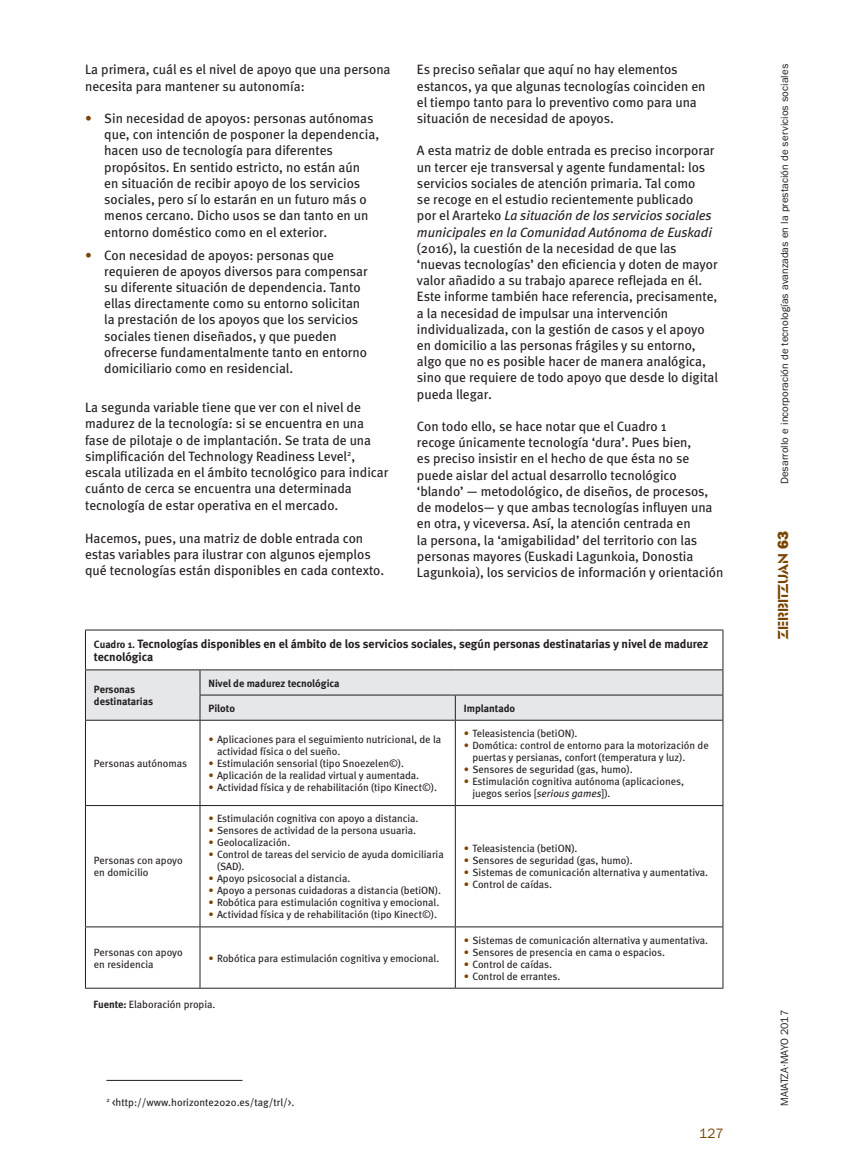
<style>
.page{position:relative;width:851px;height:1170px;background:#fff}
.page>*{position:absolute;margin:0;border:0;box-sizing:border-box;transform-origin:0 0}
.t1{font:15px "Glaser Ste D";color:#794400}
.Texto{font:13.5px/16.2px "Meta";color:#231f20}
.t2{font:13.5px "Franklin Gothic IT Cby BT";color:#794400}
.GrafTIT{font:700 12px/13.5px "Meta";color:#231f20}
.Nota_al_pie{font:10.5px/12px "Meta";color:#231f20}
.t3{font:10.5px "Franklin Gothic";color:#231f20}
.GrafTXT{font:10.5px/12px "Meta";color:#231f20}
.GrafTXT-2{font:700 10.5px/12px "Meta";color:#231f20}
.GrafFuente{font:10.5px "Meta";color:#231f20}
.t4{font:10.5px "Franklin Gothic IT Cby BT";color:#231f20}
.s1{color:#794400}
.s2{font-style:italic}
.s3{font-size:10.5px}
.s4{font-weight:700}
.s5{font-family:"Franklin Gothic";font-weight:800}
</style>
<div class="page">
<hr style="left:106px;top:1079px;width:136px;height:1px;background:#231f20">
<hr style="left:85px;top:629px;width:115px;height:1px;background:#231f20">
<hr style="left:85px;top:630px;width:1px;height:39px;background:#231f20">
<hr style="left:200px;top:629px;width:255px;height:1px;background:#231f20">
<hr style="left:455px;top:629px;width:268px;height:1px;background:#231f20">
<hr style="left:722px;top:630px;width:1px;height:39px;background:#231f20">
<svg style="left:85px;top:669px;width:638px;height:50px;background:#dedee0"></svg>
<hr style="left:85px;top:719px;width:115px;height:1px;background:#231f20">
<hr style="left:85px;top:720px;width:1px;height:85px;background:#231f20">
<hr style="left:200px;top:719px;width:255px;height:1px;background:#231f20">
<hr style="left:199px;top:720px;width:1px;height:85px;background:#231f20">
<hr style="left:455px;top:719px;width:268px;height:1px;background:#231f20">
<hr style="left:455px;top:720px;width:1px;height:85px;background:#231f20">
<hr style="left:722px;top:720px;width:1px;height:85px;background:#231f20">
<hr style="left:85px;top:805px;width:115px;height:1px;background:#231f20">
<hr style="left:85px;top:805px;width:1px;height:121px;background:#231f20">
<hr style="left:200px;top:805px;width:255px;height:1px;background:#231f20">
<hr style="left:199px;top:805px;width:1px;height:121px;background:#231f20">
<hr style="left:455px;top:805px;width:268px;height:1px;background:#231f20">
<hr style="left:455px;top:805px;width:1px;height:121px;background:#231f20">
<hr style="left:722px;top:805px;width:1px;height:121px;background:#231f20">
<hr style="left:85px;top:926px;width:115px;height:1px;background:#231f20">
<hr style="left:85px;top:927px;width:1px;height:60px;background:#231f20">
<hr style="left:200px;top:926px;width:255px;height:1px;background:#231f20">
<hr style="left:199px;top:927px;width:1px;height:60px;background:#231f20">
<hr style="left:455px;top:926px;width:268px;height:1px;background:#231f20">
<hr style="left:455px;top:927px;width:1px;height:60px;background:#231f20">
<hr style="left:722px;top:927px;width:1px;height:60px;background:#231f20">
<hr style="left:85px;top:987px;width:115px;height:1px;background:#231f20">
<hr style="left:200px;top:987px;width:255px;height:1px;background:#231f20">
<hr style="left:455px;top:987px;width:268px;height:1px;background:#231f20">
<p class="Texto" style="left:85px;top:61px;width:307px">La primera, cuál es el nivel de apoyo que una persona necesita para mantener su autonomía:</p>
<p class="Texto" style="left:104px;top:110px;width:276px;text-indent:-19px"><span class="s1">•</span> Sin necesidad de apoyos: personas autónomas que, con intención de posponer la dependencia, hacen uso de tecnología para diferentes propósitos. En sentido estricto, no están aún<br>en situación de recibir apoyo de los servicios sociales, pero sí lo estarán en un futuro más o menos cercano. Dicho usos se dan tanto en un entorno doméstico como en el exterior.</p>
<p class="Texto" style="left:104px;top:246px;width:265px;text-indent:-19px"><span class="s1">•</span> Con necesidad de apoyos: personas que requieren de apoyos diversos para compensar su diferente situación de dependencia. Tanto ellas directamente como su entorno solicitan la prestación de los apoyos que los servicios sociales tienen diseñados, y que pueden ofrecerse fundamentalmente tanto en entorno domiciliario como en residencial.</p>
<p class="Texto" style="left:85px;top:399px;width:305px">La segunda variable tiene que ver con el nivel de madurez de la tecnología: si se encuentra en una fase de pilotaje o de implantación. Se trata de una simplificación del Technology Readiness Level<sup>2</sup>, escala utilizada en el ámbito tecnológico para indicar cuánto de cerca se encuentra una determinada tecnología de estar operativa en el mercado.</p>
<p class="Texto" style="left:85px;top:529px;width:300px">Hacemos, pues, una matriz de doble entrada con estas variables para ilustrar con algunos ejemplos qué tecnologías están disponibles en cada contexto.</p>
<p class="Texto" style="left:417px;top:61px;width:290px">Es preciso señalar que aquí no hay elementos estancos, ya que algunas tecnologías coinciden en el tiempo tanto para lo preventivo como para una situación de necesidad de apoyos.</p>
<p class="Texto" style="left:417px;top:142px;width:302px">A esta matriz de doble entrada es preciso incorporar un tercer eje transversal y agente fundamental: los servicios sociales de atención primaria. Tal como<br>se recoge en el estudio recientemente publicado<br>por el Ararteko <span class="s2">La situación de los servicios sociales municipales en la Comunidad Autónoma de Euskadi </span>(2016), la cuestión de la necesidad de que las ‘nuevas tecnologías’ den eficiencia y doten de mayor valor añadido a su trabajo aparece reflejada en él.<br>Este informe también hace referencia, precisamente, a la necesidad de impulsar una intervención individualizada, con la gestión de casos y el apoyo en domicilio a las personas frágiles y su entorno, algo que no es posible hacer de manera analógica, sino que requiere de todo apoyo que desde lo digital pueda llegar.</p>
<p class="Texto" style="left:417px;top:418px;width:308px">Con todo ello, se hace notar que el Cuadro 1<br>recoge únicamente tecnología ‘dura’. Pues bien,<br>es preciso insistir en el hecho de que ésta no se puede aislar del actual desarrollo tecnológico ‘blando’ — metodológico, de diseños, de procesos, de modelos— y que ambas tecnologías influyen una en otra, y viceversa. Así, la atención centrada en<br>la persona, la ‘amigabilidad’ del territorio con las personas mayores (Euskadi Lagunkoia, Donostia Lagunkoia), los servicios de información y orientación</p>
<p class="GrafTIT" style="left:94px;top:636px;width:616px"><span class="s3">Cuadro 1.</span> Tecnologías disponibles en el ámbito de los servicios sociales, según personas destinatarias y nivel de madurez tecnológica</p>
<p class="GrafTXT-2" style="left:94px;top:683px;width:61px">Personas destinatarias</p>
<p class="GrafTXT-2" style="left:208px;top:676px;width:132px">Nivel de madurez tecnológica</p>
<p class="GrafTXT-2" style="left:208px;top:702px;width:28px">Piloto</p>
<p class="GrafTXT-2" style="left:464px;top:702px;width:53px">Implantado</p>
<p class="GrafTXT" style="left:94px;top:757px;width:95px">Personas autónomas</p>
<p class="GrafTXT" style="left:94px;top:854px;width:90px">Personas con apoyo en domicilio</p>
<p class="Nota_al_pie" style="left:217px;top:733px;width:225px;text-indent:-9px"><span class="s1">•</span> Aplicaciones para el seguimiento nutricional, de la actividad física o del sueño.</p>
<p class="Nota_al_pie" style="left:208px;top:757px;width:197px"><span class="s1">•</span> Estimulación sensorial (tipo Snoezelen©).</p>
<p class="Nota_al_pie" style="left:208px;top:769px;width:212px"><span class="s1">•</span> Aplicación de la realidad virtual y aumentada.</p>
<p class="Nota_al_pie" style="left:208px;top:781px;width:230px"><span class="s1">•</span> Actividad física y de rehabilitación (tipo Kinect©).</p>
<p class="Nota_al_pie" style="left:208px;top:812px;width:211px"><span class="s1">•</span> Estimulación cognitiva con apoyo a distancia.</p>
<p class="Nota_al_pie" style="left:208px;top:824px;width:209px"><span class="s1">•</span> Sensores de actividad de la persona usuaria.</p>
<p class="Nota_al_pie" style="left:208px;top:836px;width:83px"><span class="s1">•</span> Geolocalización.</p>
<p class="Nota_al_pie" style="left:217px;top:848px;width:228px;text-indent:-9px"><span class="s1">•</span> Control de tareas del servicio de ayuda domiciliaria (SAD).</p>
<p class="Nota_al_pie" style="left:208px;top:872px;width:143px"><span class="s1">•</span> Apoyo psicosocial a distancia.</p>
<p class="Nota_al_pie" style="left:208px;top:884px;width:234px"><span class="s1">•</span> Apoyo a personas cuidadoras a distancia (betiON).</p>
<p class="Nota_al_pie" style="left:208px;top:896px;width:232px"><span class="s1">•</span> Robótica para estimulación cognitiva y emocional.</p>
<p class="Nota_al_pie" style="left:208px;top:908px;width:230px"><span class="s1">•</span> Actividad física y de rehabilitación (tipo Kinect©).</p>
<p class="GrafTXT" style="left:94px;top:945px;width:90px">Personas con apoyo en residencia</p>
<p class="Nota_al_pie" style="left:208px;top:951px;width:232px"><span class="s1">•</span> Robótica para estimulación cognitiva y emocional.</p>
<p class="GrafFuente" style="left:94px;top:997px;width:123px"><span class="s4">Fuente:</span> Elaboración propia.</p>
<p class="Nota_al_pie" style="left:464px;top:727px;width:115px"><span class="s1">•</span> Teleasistencia (betiON).</p>
<p class="Nota_al_pie" style="left:472px;top:739px;width:238px;text-indent:-9px"><span class="s1">•</span> Domótica: control de entorno para la motorización de puertas y persianas, confort (temperatura y luz).</p>
<p class="Nota_al_pie" style="left:464px;top:763px;width:170px"><span class="s1">•</span> Sensores de seguridad (gas, humo).</p>
<p class="Nota_al_pie" style="left:472px;top:775px;width:213px;text-indent:-9px"><span class="s1">•</span> Estimulación cognitiva autónoma (aplicaciones, juegos serios [<span class="s2">serious games</span>]).</p>
<p class="Nota_al_pie" style="left:464px;top:842px;width:115px"><span class="s1">•</span> Teleasistencia (betiON).</p>
<p class="Nota_al_pie" style="left:464px;top:854px;width:170px"><span class="s1">•</span> Sensores de seguridad (gas, humo).</p>
<p class="Nota_al_pie" style="left:464px;top:866px;width:246px"><span class="s1">•</span> Sistemas de comunicación alternativa y aumentativa.</p>
<p class="Nota_al_pie" style="left:464px;top:878px;width:90px"><span class="s1">•</span> Control de caídas.</p>
<p class="Nota_al_pie" style="left:464px;top:933px;width:246px"><span class="s1">•</span> Sistemas de comunicación alternativa y aumentativa.</p>
<p class="Nota_al_pie" style="left:464px;top:945px;width:203px"><span class="s1">•</span> Sensores de presencia en cama o espacios.</p>
<p class="Nota_al_pie" style="left:464px;top:957px;width:90px"><span class="s1">•</span> Control de caídas.</p>
<p class="Nota_al_pie" style="left:464px;top:969px;width:98px"><span class="s1">•</span> Control de errantes.</p>
<p class="Nota_al_pie" style="left:106px;top:1095px;width:189px"><sup>2</sup> &lt;http://www.horizonte2020.es/tag/trl/&gt;.</p>
<p class="t2" style="left:699px;top:1125px;width:26px">127</p>
<p class="t3" style="left:778px;top:484px;width:421px;rotate:-90deg">Desarrollo e incorporación de tecnologías avanzadas en la prestación de servicios sociales</p>
<p class="t1" style="left:774px;top:639px;width:110px;rotate:-90deg">ZERBITZUAN <span class="s5">63</span></p>
<p class="t4" style="left:778px;top:1105px;width:97px;rotate:-90deg">MAIATZA·MAYO 2017</p>
</div>
